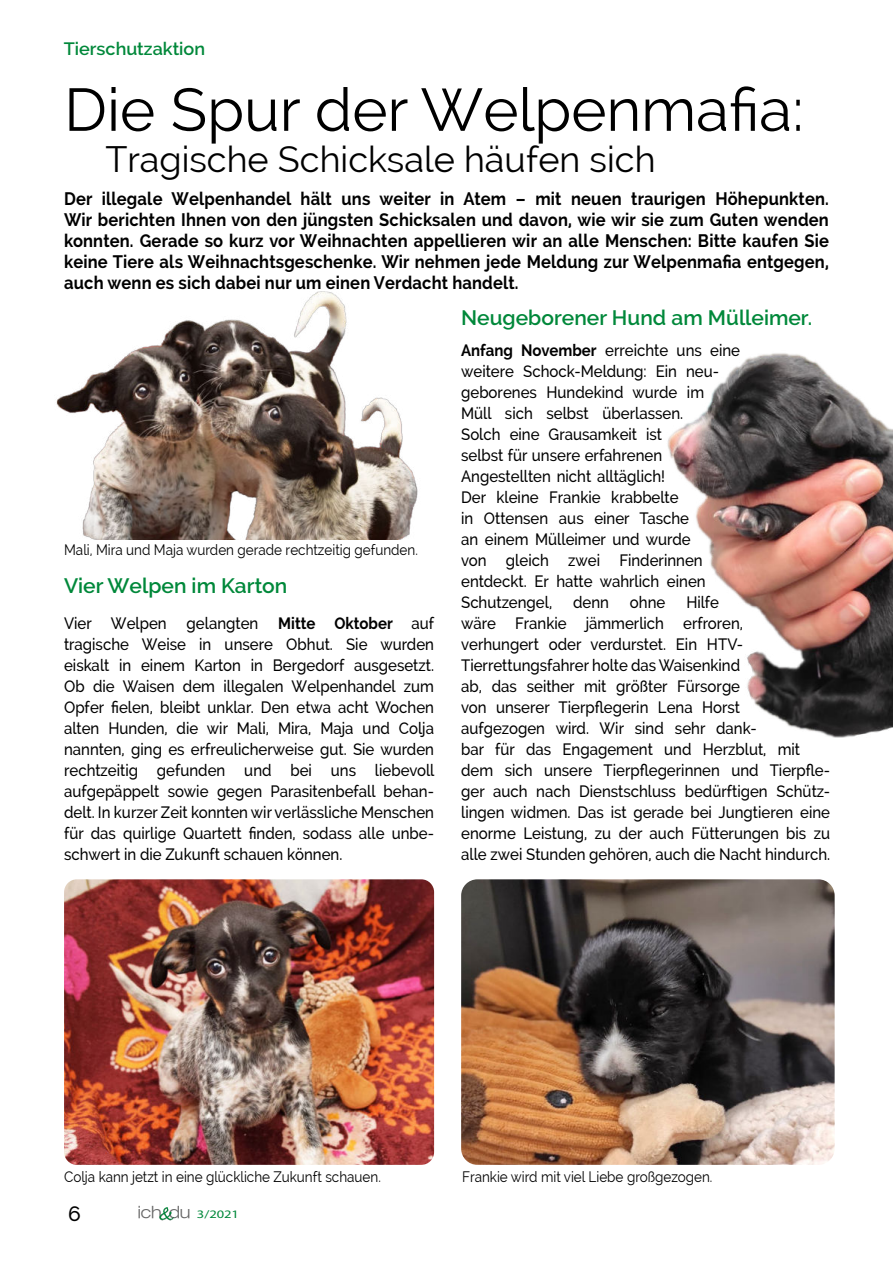
<style>
.page{position:relative;width:893px;height:1263px;background:#fff}
.page>*{position:absolute;margin:0;border:0;box-sizing:border-box;transform-origin:0 0}
.t1{font:60px "Raleway";color:#000}
.t2{font:36px "Raleway";color:#000}
.t3{font:600 21px "Raleway";color:#00883a}
.t4{font:500 21px "Raleway";color:#000}
.t5{font:700 18.15px/21px "Raleway";letter-spacing:.01em;color:#000;text-align:justify;scale:.91 1}
.t6{font:600 18px "Raleway";color:#00883a}
.t7{font:500 16.5px/21px "Raleway";color:#000;scale:.91 1}
.t8{font:14.85px "Raleway";color:#000;scale:.91 1}
.t9{font:11.55px "Myriad Pro";color:#00883a;scale:1.26 1}
.s1{font-weight:700}
.s2{font-family:"Helvetica Neue LT";font-weight:300;font-stretch:expanded;font-size:16.95px;color:#666}
</style>
<div class="page">
<img style="left:56px;top:291px;width:362px;height:248px">
<img style="left:64px;top:879px;width:370px;height:286px">
<img style="left:667px;top:353px;width:226px;height:385px">
<img style="left:461px;top:879px;width:374px;height:286px">
<svg style="left:159px;top:1207px;width:15px;height:13px"></svg>
<p class="t6" style="left:64px;top:42px;width:143px">Tierschutzaktion</p>
<h1 class="t1" style="left:64px;top:75px;width:741px">Die Spur der Welpenmafia:</h1>
<h2 class="t2" style="left:105px;top:146px;width:552px">Tragische Schicksale häufen sich</h2>
<p class="t5" style="left:64px;top:188px;width:842px">Der illegale Welpenhandel hält uns weiter in Atem – mit neuen traurigen Höhepunkten.<br>Wir berichten Ihnen von den jüngsten Schicksalen und davon, wie wir sie zum Guten wenden konnten. Gerade so kurz vor Weihnachten appellieren wir an alle Menschen: Bitte kaufen Sie keine Tiere als Weihnachtsgeschenke. Wir nehmen jede Meldung zur Welpenmafia entgegen, auch wenn es sich dabei nur um einen Verdacht handelt.</p>
<p class="t8" style="left:64px;top:544px;width:390px">Mali, Mira und Maja wurden gerade rechtzeitig gefunden.</p>
<p class="t3" style="left:64px;top:577px;width:225px">Vier Welpen im Karton</p>
<p class="t7" style="left:64px;top:612px;width:408px;text-align:justify">Vier Welpen gelangten <span class="s1">Mitte Oktober</span> auf tragische Weise in unsere Obhut. Sie wurden eiskalt in einem Karton in Bergedorf ausgesetzt.<br>Ob die Waisen dem illegalen Welpenhandel zum Opfer fielen, bleibt unklar. Den etwa acht Wochen alten Hunden, die wir Mali, Mira, Maja und Colja nannten, ging es erfreulicherweise gut. Sie wurden rechtzeitig gefunden und bei uns liebevoll aufgepäppelt sowie gegen Parasitenbefall behan&shy;delt. In kurzer Zeit konnten wir verlässliche Menschen für das quirlige Quartett finden, sodass alle unbe&shy;schwert in die Zukunft schauen können.</p>
<p class="t3" style="left:461px;top:309px;width:353px">Neugeborener Hund am Mülleimer.</p>
<p class="t7" style="left:461px;top:340px;width:308px"><span class="s1">Anfang November</span> erreichte uns eine weitere Schock-Meldung: Ein neu&shy;geborenes Hundekind wurde im<br>Müll sich selbst überlassen.<br>Solch eine Grausamkeit ist<br>selbst für unsere erfahrenen<br>Angestellten nicht alltäglich!<br>Der kleine Frankie krabbelte<br>in Ottensen aus einer Tasche<br>an einem Mülleimer und wurde<br>von gleich zwei Finderinnen entdeckt. Er hatte wahrlich einen<br>Schutzengel,</p>
<p class="t7" style="left:461px;top:592px;width:407px;text-indent:225px">Hilfe<br>wäre Frankie jämmerlich erfroren,<br>verhungert oder verdurstet. Ein HTV-Tierrettungsfahrer holte das Waisenkind<br>ab, das seither mit größter Fürsorge<br>von unserer Tierpflegerin Lena Horst<br>aufgezogen wird. Wir sind sehr dank-<br>bar für das Engagement und Herzblut, mit dem sich unsere Tierpflegerinnen und Tierpfle&shy;ger auch nach Dienstschluss bedürftigen Schütz&shy;lingen widmen. Das ist gerade bei Jungtieren eine enorme Leistung, zu der auch Fütterungen bis zu alle zwei Stunden gehören, auch die Nacht hindurch.</p>
<p class="t7" style="left:573px;top:592px;width:41px">denn</p>
<p class="t7" style="left:630px;top:592px;width:40px">ohne</p>
<p class="t8" style="left:64px;top:1171px;width:350px">Colja kann jetzt in eine glückliche Zukunft schauen.</p>
<p class="t4" style="left:68px;top:1202px;width:14px">6</p>
<p class="t9" style="left:138px;top:1207px;width:82px"><span class="s2">ich du</span> 3/2021</p>
<p class="t8" style="left:462px;top:1171px;width:276px">Frankie wird mit viel Liebe großgezogen.</p>
</div>
